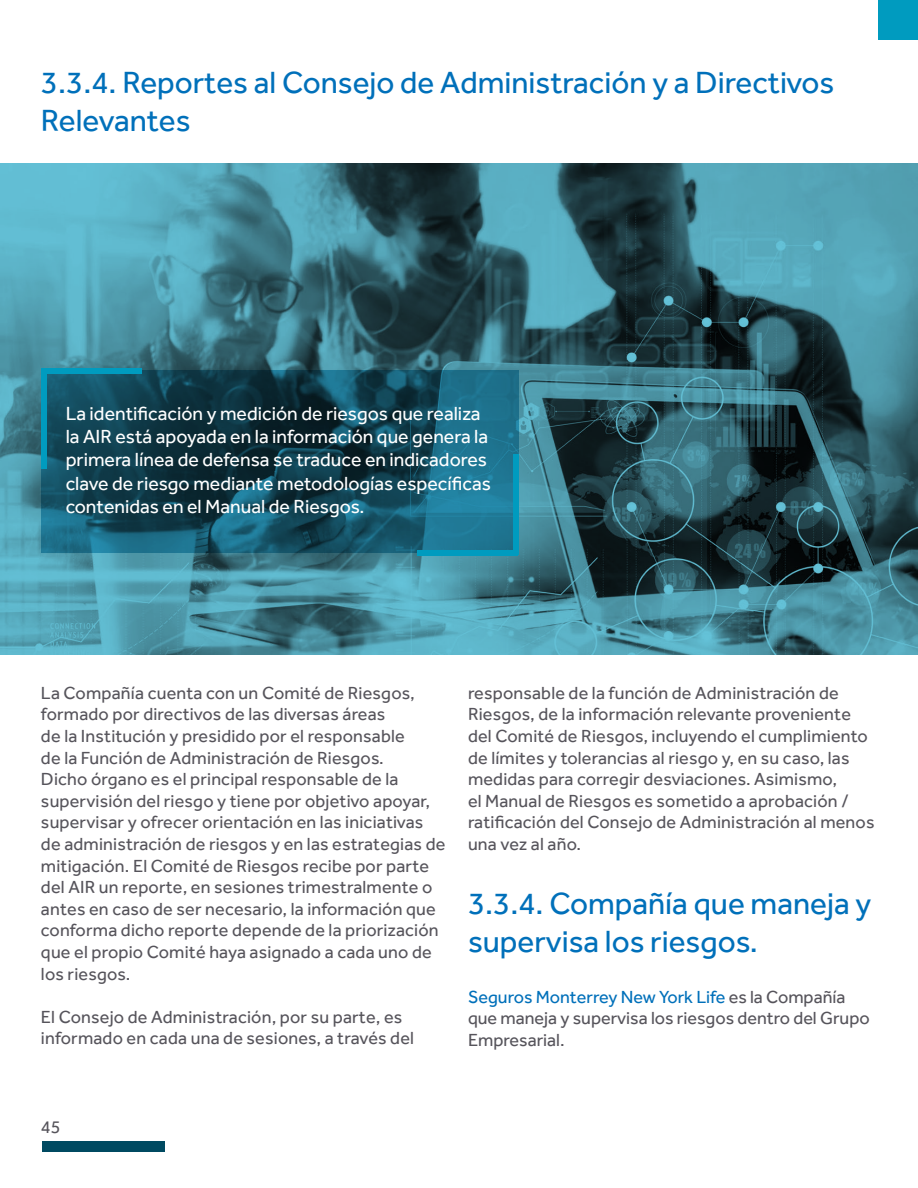
<style>
.page{position:relative;width:918px;height:1188px;background:#fff}
.page>*{position:absolute;margin:0;border:0;box-sizing:border-box;transform-origin:0 0}
.t1{font:31.5px/37.8px "NYLIC Effra";color:#0070ba}
.t2{font:19.5px/23.4px "NYLIC Effra";color:#fff}
.t3{font:18px/21.6px "NYLIC Effra";letter-spacing:.01em;color:#56545b}
.s1{color:#0070ba}
</style>
<div class="page">
<svg style="left:0;top:163px;width:918px;height:492px;background:#3e7a87"></svg>
<svg style="left:41px;top:370px;width:478px;height:183px;background:#134b5e"></svg>
<div style="left:41px;top:368px;width:6px;height:101px;background:#009bbf"></div>
<div style="left:41px;top:368px;width:101px;height:6px;background:#009bbf"></div>
<div style="left:513px;top:455px;width:5px;height:100px;background:#009bbf"></div>
<div style="left:418px;top:550px;width:100px;height:5px;background:#009bbf"></div>
<div style="left:42px;top:1141px;width:123px;height:11px;background:#004a61"></div>
<div style="left:878px;top:0;width:39px;height:40px;background:#009bbf"></div>
<h1 class="t1" style="left:41px;top:64px;width:795px">3.3.4. Reportes al Consejo de Administración y a Directivos<br>Relevantes</h1>
<p class="t2" style="left:66px;top:401px;width:427px">La identificación y medición de riesgos que realiza la AIR está apoyada en la información que genera la primera línea de defensa se traduce en indicadores clave de riesgo mediante metodologías específicas contenidas en el Manual de Riesgos.</p>
<p class="t3" style="left:41px;top:682px;width:406px">La Compañía cuenta con un Comité de Riesgos, formado por directivos de las diversas áreas<br>de la Institución y presidido por el responsable<br>de la Función de Administración de Riesgos.<br>Dicho órgano es el principal responsable de la supervisión del riesgo y tiene por objetivo apoyar, supervisar y ofrecer orientación en las iniciativas de administración de riesgos y en las estrategias de mitigación. El Comité de Riesgos recibe por parte del AIR un reporte, en sesiones trimestralmente o antes en caso de ser necesario, la información que conforma dicho reporte depende de la priorización que el propio Comité haya asignado a cada uno de los riesgos.</p>
<p class="t3" style="left:41px;top:1006px;width:375px">El Consejo de Administración, por su parte, es informado en cada una de sesiones, a través del</p>
<p class="t3" style="left:468px;top:682px;width:408px">responsable de la función de Administración de Riesgos, de la información relevante proveniente del Comité de Riesgos, incluyendo el cumplimiento de límites y tolerancias al riesgo y, en su caso, las medidas para corregir desviaciones. Asimismo,<br>el Manual de Riesgos es sometido a aprobación / ratificación del Consejo de Administración al menos una vez al año.</p>
<h1 class="t1" style="left:468px;top:884px;width:405px">3.3.4. Compañía que maneja y supervisa los riesgos.</h1>
<p class="t3" style="left:468px;top:986px;width:403px"><span class="s1">Seguros Monterrey New York Life</span> es la Compañía que maneja y supervisa los riesgos dentro del Grupo<br>Empresarial.</p>
<p class="t3" style="left:41px;top:1116px;width:21px">45</p>
</div>
